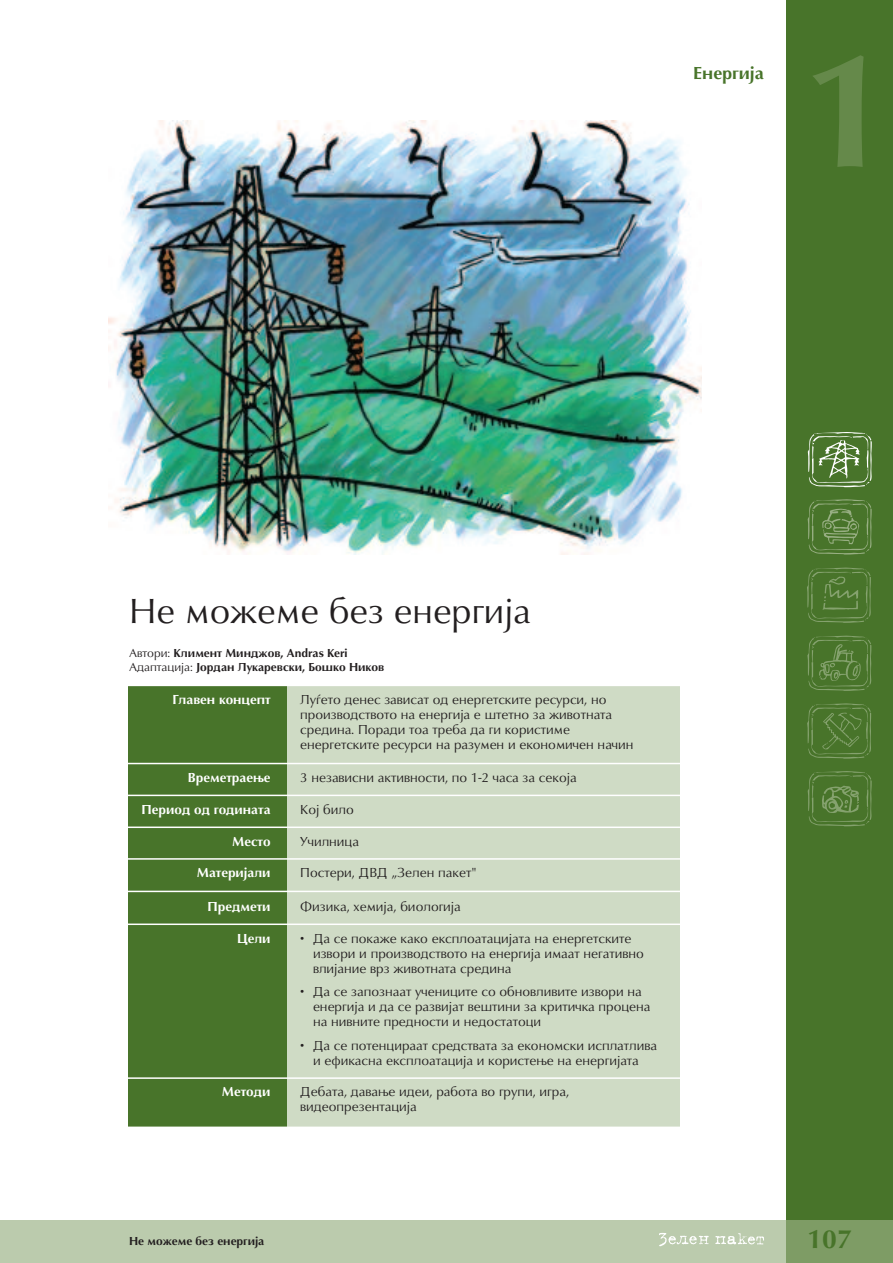
<style>
.page{position:relative;width:893px;height:1263px;background:#fff}
.page>*{position:absolute;margin:0;border:0;box-sizing:border-box;transform-origin:0 0}
.t1{font:700 165px "Classico MAC";color:#65894a}
.t2{font:36px "Classico MAC";color:#231f20}
.t3{font:700 27px "Classico MAC";color:#48742a}
.t4{font:700 18px "Classico MAC";color:#48742a}
.t5{font:13.5px/15px "Classico MAC";color:#231f20}
.t6{font:700 13.5px "Classico MAC";color:#fff}
.t7{font:700 12px/13.5px "Classico MAC";color:#231f20}
.s1{font-weight:400}
.s2{font-family:"URW Classico TCE"}
</style>
<div class="page">
<img style="left:109px;top:120px;width:593px;height:434px">
<div style="left:0;top:1220px;width:893px;height:43px;background:#bbcbad"></div>
<div style="left:787px;top:0;width:106px;height:1263px;background:#48742a"></div>
<div style="left:787px;top:1220px;width:106px;height:43px;background:#7e9c65"></div>
<svg style="left:659px;top:1233px;width:50px;height:13px"></svg>
<svg style="left:715px;top:1233px;width:49px;height:11px"></svg>
<svg style="left:807px;top:636px;width:64px;height:55px"></svg>
<svg style="left:807px;top:703px;width:64px;height:56px"></svg>
<svg style="left:808px;top:771px;width:64px;height:55px"></svg>
<svg style="left:808px;top:499px;width:64px;height:56px"></svg>
<svg style="left:807px;top:568px;width:64px;height:55px"></svg>
<svg style="left:808px;top:432px;width:64px;height:55px"></svg>
<div style="left:128px;top:685px;width:159px;height:78px;background:#48742a"></div>
<div style="left:287px;top:685px;width:393px;height:78px;background:#cfdbc5"></div>
<div style="left:128px;top:763px;width:159px;height:32px;background:#48742a"></div>
<div style="left:287px;top:763px;width:393px;height:32px;background:#cfdbc5"></div>
<div style="left:128px;top:795px;width:159px;height:32px;background:#48742a"></div>
<div style="left:287px;top:795px;width:393px;height:32px;background:#cfdbc5"></div>
<div style="left:128px;top:827px;width:159px;height:32px;background:#48742a"></div>
<div style="left:287px;top:827px;width:393px;height:32px;background:#cfdbc5"></div>
<div style="left:128px;top:859px;width:159px;height:32px;background:#48742a"></div>
<div style="left:287px;top:859px;width:393px;height:32px;background:#cfdbc5"></div>
<div style="left:128px;top:891px;width:159px;height:33px;background:#48742a"></div>
<div style="left:287px;top:891px;width:393px;height:33px;background:#cfdbc5"></div>
<div style="left:128px;top:924px;width:159px;height:154px;background:#48742a"></div>
<div style="left:287px;top:924px;width:393px;height:154px;background:#cfdbc5"></div>
<div style="left:128px;top:1078px;width:159px;height:50px;background:#48742a"></div>
<div style="left:287px;top:1078px;width:393px;height:50px;background:#cfdbc5"></div>
<hr style="left:128px;top:685px;width:552px;height:1px;background:#fff">
<hr style="left:128px;top:763px;width:552px;height:1px;background:#fff">
<hr style="left:128px;top:795px;width:552px;height:1px;background:#fff">
<hr style="left:128px;top:826px;width:552px;height:2px;background:#fff">
<hr style="left:128px;top:858px;width:552px;height:2px;background:#fff">
<hr style="left:128px;top:891px;width:552px;height:1px;background:#fff">
<hr style="left:128px;top:923px;width:552px;height:2px;background:#fff">
<hr style="left:128px;top:1077px;width:552px;height:2px;background:#fff">
<hr style="left:128px;top:1126px;width:552px;height:2px;background:#fff">
<h3 class="t4" style="left:693px;top:62px;width:72px">Energija</h3>
<h1 class="t1" style="left:801px;top:13px;width:92px">1</h1>
<h2 class="t2" style="left:129px;top:590px;width:403px">Ne mo`eme bez energija</h2>
<p class="t7" style="left:129px;top:646px;width:257px"><span class="s1">Avtori:</span> Kliment Mind`ov<span class="s2">, Andras Keri<br></span><span class="s1">Adaptacija:</span> Jordan Lukarevski, Bo{ko Nikov</p>
<p class="t6" style="left:172px;top:691px;width:100px">Glaven koncept</p>
<p class="t5" style="left:300px;top:691px;width:335px">Lu|eto denes zavisat od energetskite resursi, no proizvodstvoto na energija e {tetno za `ivotnata sredina. Poradi toa treba da gi koristime energetskite resursi na razumen i ekonomi~en na~in</p>
<p class="t6" style="left:188px;top:769px;width:84px">Vremetraewe</p>
<p class="t5" style="left:300px;top:770px;width:278px">3 nezavisni aktivnosti, po 1-2 ~asa za sekoja</p>
<p class="t6" style="left:142px;top:801px;width:130px">Period od godinata</p>
<p class="t5" style="left:300px;top:801px;width:55px">Koj bilo</p>
<p class="t6" style="left:232px;top:833px;width:40px">Mesto</p>
<p class="t5" style="left:300px;top:833px;width:60px">U~ilnica</p>
<p class="t6" style="left:197px;top:864px;width:75px">Materijali</p>
<p class="t5" style="left:300px;top:865px;width:178px">Posteri, DVD <span class="s2">„</span>Zelen paket"</p>
<p class="t6" style="left:207px;top:898px;width:65px">Predmeti</p>
<p class="t5" style="left:300px;top:899px;width:162px">Fizika, hemija, biologija</p>
<p class="t6" style="left:237px;top:930px;width:35px">Celi</p>
<p class="t5" style="left:313px;top:930px;width:332px;text-indent:-13px"><span class="s2">•</span> Da se poka`e kako eksploatacijata na energetskite izvori i proizvodstvoto na energija imaat negativno vlijanie vrz `ivotnata sredina</p>
<p class="t5" style="left:313px;top:984px;width:339px;text-indent:-13px"><span class="s2">•</span> Da se zapoznaat u~enicite so obnovlivite izvori na energija i da se razvijat ve{tini za kriti~ka procena na nivnite prednosti i nedostatoci</p>
<p class="t5" style="left:300px;top:1037px;width:358px;text-align:center"><span class="s2">•</span> Da se potenciraat sredstvata za ekonomski isplatliva i efikasna eksploatacija i koristewe na energijata</p>
<p class="t6" style="left:222px;top:1084px;width:50px">Metodi</p>
<p class="t5" style="left:300px;top:1084px;width:270px">Debata, davawe idei, rabota vo grupi, igra, videoprezentacija</p>
<p class="t7" style="left:129px;top:1234px;width:137px">Ne mo`eme bez energija</p>
<h3 class="t3" style="left:807px;top:1223px;width:46px">107</h3>
</div>
